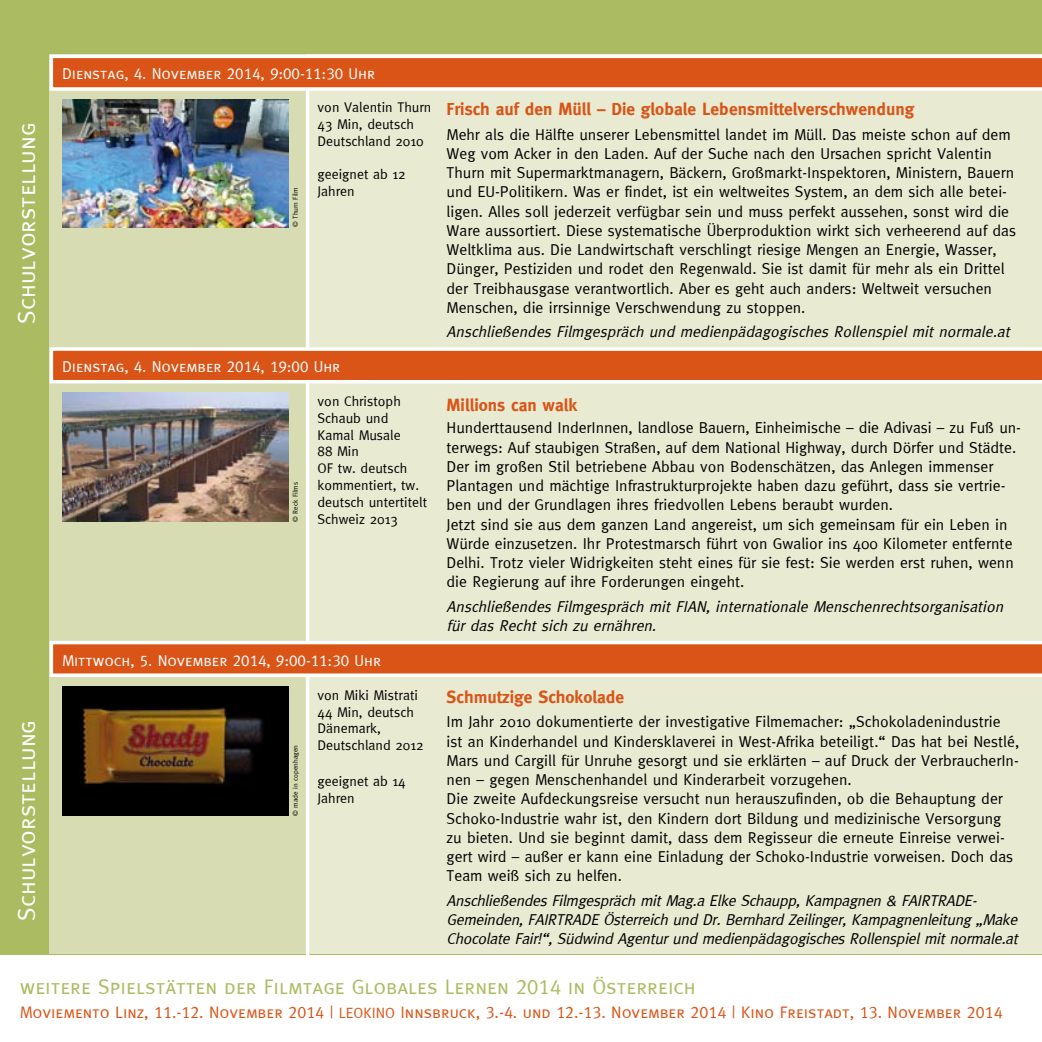
<style>
.page{position:relative;width:1042px;height:1042px;background:#fff}
.page>*{position:absolute;margin:0;border:0;box-sizing:border-box;transform-origin:0 0}
.t1{font:24.5px "Meta Caps";color:#fff}
.t2{font:21px "Meta Caps";color:#abbb62}
.t3{font:700 17.5px "Meta";color:#d95416}
.t4{font:16.62px "Meta Caps";color:#d95416}
.t5{font:15.75px/19.2px "Meta Normal";color:#000}
.t6{font:italic 15.75px/19.2px "Meta Normal";color:#000}
.t7{font:15.75px "Meta Caps";color:#fff}
.t8{font:14px/16.8px "Meta Normal";color:#000}
.t9{font:7px "Meta Normal";color:#000}
.s1{font-size:14.88px}
</style>
<div class="page">
<div style="left:0;top:0;width:1042px;height:954px;background:#abbb62"></div>
<div style="left:308px;top:55px;width:734px;height:899px;background:#e8ead2"></div>
<div style="left:50px;top:55px;width:258px;height:899px;background:#d7dcb3"></div>
<hr style="left:306px;top:55px;width:3px;height:987px;background:#fff">
<svg style="left:50px;top:55px;width:992px;height:36px;background:#e07543"></svg>
<svg style="left:50px;top:347px;width:992px;height:36px;background:#e07543"></svg>
<img style="left:62px;top:99px;width:227px;height:128px">
<img style="left:62px;top:393px;width:227px;height:129px">
<svg style="left:50px;top:641px;width:992px;height:36px;background:#e07543"></svg>
<img style="left:62px;top:687px;width:227px;height:129px">
<h1 class="t1" style="left:12px;top:324px;width:202px;rotate:-90deg">Schulvorstellung</h1>
<h1 class="t1" style="left:12px;top:921px;width:202px;rotate:-90deg">Schulvorstellung</h1>
<p class="t7" style="left:62px;top:64px;width:315px">Dienstag, 4. November 2014, 9:00-11:30 Uhr</p>
<p class="t9" style="left:291px;top:227px;width:41px;rotate:-90deg">© Thurn Film</p>
<p class="t8" style="left:317px;top:99px;width:115px">von Valentin Thurn<br>43 Min, deutsch<br>Deutschland 2010</p>
<p class="t8" style="left:317px;top:166px;width:90px">geeignet ab 12<br>Jahren</p>
<p class="t7" style="left:62px;top:357px;width:280px">Dienstag, 4. November 2014, 19:00 Uhr</p>
<p class="t9" style="left:291px;top:522px;width:41px;rotate:-90deg">© Reck Films</p>
<p class="t8" style="left:317px;top:392px;width:111px">von Christoph<br>Schaub und<br>Kamal Musale<br>88 Min<br>OF tw. deutsch kommentiert, tw. deutsch untertitelt</p>
<p class="t8" style="left:317px;top:510px;width:82px">Schweiz 2013</p>
<p class="t7" style="left:62px;top:651px;width:321px">Mittwoch, 5. November 2014, 9:00-11:30 Uhr</p>
<p class="t8" style="left:317px;top:686px;width:108px">von Miki Mistrati<br>44 Min, deutsch<br>Dänemark,<br>Deutschland 2012</p>
<p class="t8" style="left:317px;top:773px;width:90px">geeignet ab 14<br>Jahren</p>
<p class="t9" style="left:291px;top:815px;width:72px;rotate:-90deg">© made in copenhagen</p>
<p class="t3" style="left:446px;top:99px;width:469px">Frisch auf den Müll – Die globale Lebensmittelverschwendung</p>
<p class="t5" style="left:446px;top:124px;width:571px">Mehr als die Hälfte unserer Lebensmittel landet im Müll. Das meiste schon auf dem Weg vom Acker in den Laden. Auf der Suche nach den Ursachen spricht Valentin Thurn mit Supermarktmanagern, Bäckern, Großmarkt-Inspektoren, Ministern, Bauern und EU-Politikern. Was er findet, ist ein weltweites System, an dem sich alle betei&shy;ligen. Alles soll jederzeit verfügbar sein und muss perfekt aussehen, sonst wird die Ware aussortiert. Diese systematische Überproduktion wirkt sich verheerend auf das Weltklima aus. Die Landwirtschaft verschlingt riesige Mengen an Energie, Wasser, Dünger, Pestiziden und rodet den Regenwald. Sie ist damit für mehr als ein Drittel der Treibhausgase verantwortlich. Aber es geht auch anders: Weltweit versuchen Menschen, die irrsinnige Verschwendung zu stoppen.</p>
<p class="t6" style="left:446px;top:322px;width:568px">Anschließendes Filmgespräch und medienpädagogisches Rollenspiel mit normale.at</p>
<p class="t3" style="left:446px;top:395px;width:132px">Millions can walk</p>
<p class="t5" style="left:446px;top:418px;width:576px">Hunderttausend InderInnen, landlose Bauern, Einheimische – die Adivasi – zu Fuß un&shy;terwegs: Auf staubigen Straßen, auf dem National Highway, durch Dörfer und Städte.<br>Der im großen Stil betriebene Abbau von Bodenschätzen, das Anlegen immenser Plantagen und mächtige Infrastrukturprojekte haben dazu geführt, dass sie vertrie&shy;ben und der Grundlagen ihres friedvollen Lebens beraubt wurden.<br>Jetzt sind sie aus dem ganzen Land angereist, um sich gemeinsam für ein Leben in Würde einzusetzen. Ihr Protestmarsch führt von Gwalior ins 400 Kilometer entfernte Delhi. Trotz vieler Widrigkeiten steht eines für sie fest: Sie werden erst ruhen, wenn die Regierung auf ihre Forderungen eingeht.</p>
<p class="t6" style="left:446px;top:596px;width:562px">Anschließendes Filmgespräch mit FIAN, internationale Menschenrechtsorganisation für das Recht sich zu ernähren.</p>
<p class="t3" style="left:446px;top:687px;width:179px">Schmutzige Schokolade</p>
<p class="t5" style="left:446px;top:712px;width:574px">Im Jahr 2010 dokumentierte der investigative Filmemacher: „Schokoladenindustrie ist an Kinderhandel und Kindersklaverei in West-Afrika beteiligt.“ Das hat bei Nestlé, Mars und Cargill für Unruhe gesorgt und sie erklärten – auf Druck der VerbraucherIn&shy;nen – gegen Menschenhandel und Kinderarbeit vorzugehen.<br>Die zweite Aufdeckungsreise versucht nun herauszufinden, ob die Behauptung der Schoko-Industrie wahr ist, den Kindern dort Bildung und medizinische Versorgung zu bieten. Und sie beginnt damit, dass dem Regisseur die erneute Einreise verwei&shy;gert wird – außer er kann eine Einladung der Schoko-Industrie vorweisen. Doch das Team weiß sich zu helfen.</p>
<p class="t6" style="left:446px;top:890px;width:576px">AnschließendesFilmgespräch mitMag.aElkeSchaupp,Kampagnen &amp; FAIRTRADE-<br>Gemeinden,FAIRTRADE Österreich und Dr.Bernhard Zeilinger,Kampagnenleitung „Make<br>ChocolateFair!“,Südwind Agenturund medienpädagogischesRollenspielmitnormale.at</p>
<h2 class="t2" style="left:20px;top:974px;width:677px">weitere Spielstätten der Filmtage Globales Lernen 2014 in Österreich</h2>
<p class="t4" style="left:20px;top:1002px;width:360px">Moviemento Linz, 11.-12. November 2014 | <span class="s1">LeoKino</span></p>
<p class="t4" style="left:400px;top:1002px;width:603px">Innsbruck, 3.-4. und 12.-13. November 2014 | Kino Freistadt, 13. November 2014</p>
</div>
